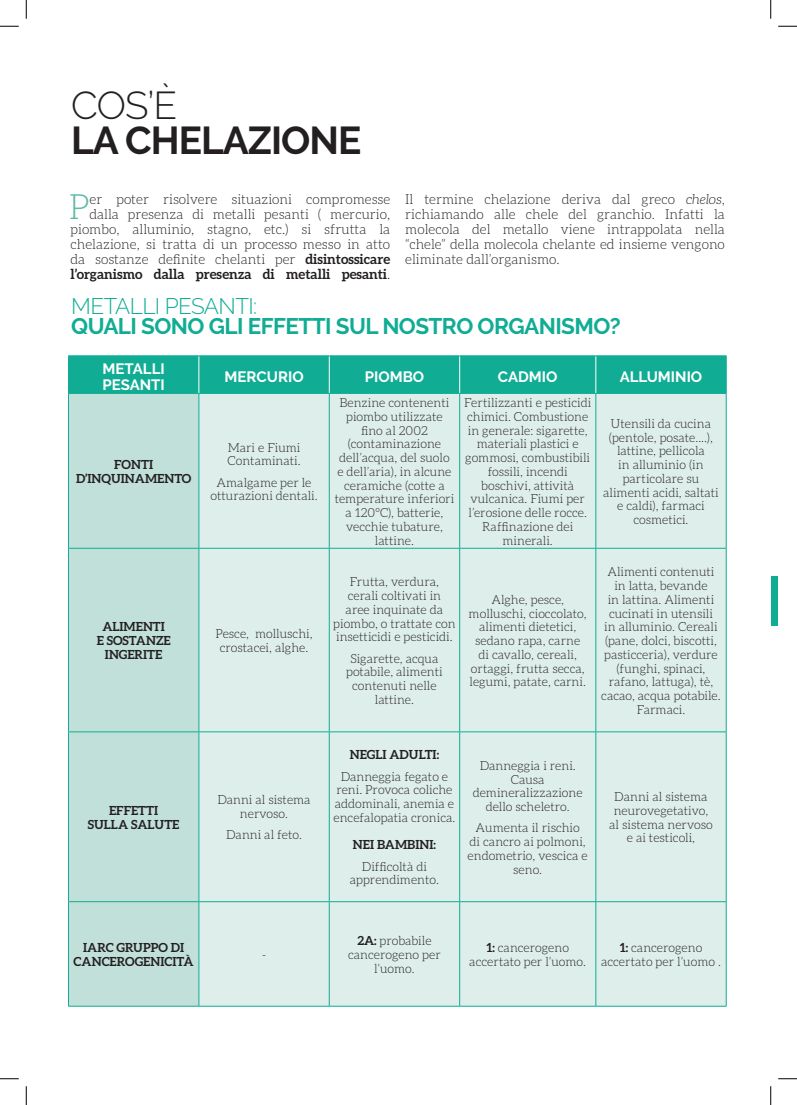
<style>
.page{position:relative;width:797px;height:1105px;background:#fff}
.page>*{position:absolute;margin:0;border:0;box-sizing:border-box;transform-origin:0 0}
.t1{font:700 38.75px "Raleway";letter-spacing:-.025em;color:#231f20}
.t2{font:300 38.75px "Raleway";color:#231f20}
.t3{font:300 35px "Aleo";color:#5cbaa5}
.t4{font:700 22.5px "Raleway";letter-spacing:-.025em;color:#10ad94}
.t5{font:300 22.5px "Raleway";letter-spacing:-.025em;color:#10ad94}
.t6{font:700 15px/16.2px "Raleway";color:#fff}
.t7{font:300 13.75px/15px "Aleo";color:#231f20;text-align:right}
.t8{font:300 12.5px/13.8px "Aleo";color:#231f20;text-align:center}
.t9{font:700 12.5px/13.8px "Aleo";color:#231f20;text-align:center}
.s1{font-weight:700}
.s2{font-style:italic}
</style>
<div class="page">
<div style="left:771px;top:576px;width:6px;height:49px;background:#10ad94"></div>
<div style="left:69px;top:356px;width:657px;height:37px;background:#10ad94"></div>
<div style="left:69px;top:394px;width:129px;height:612px;background:#c1e0d9"></div>
<div style="left:199px;top:394px;width:527px;height:612px;background:#deeeea"></div>
<hr style="left:198px;top:356px;width:1px;height:37px;background:#fff">
<hr style="left:329px;top:356px;width:1px;height:37px;background:#fff">
<hr style="left:459px;top:356px;width:1px;height:37px;background:#fff">
<hr style="left:595px;top:356px;width:1px;height:37px;background:#fff">
<hr style="left:68px;top:394px;width:1px;height:154px;background:#10ad94">
<hr style="left:198px;top:394px;width:1px;height:154px;background:#10ad94">
<hr style="left:329px;top:394px;width:1px;height:154px;background:#10ad94">
<hr style="left:459px;top:394px;width:1px;height:154px;background:#10ad94">
<hr style="left:595px;top:394px;width:1px;height:154px;background:#10ad94">
<hr style="left:726px;top:394px;width:1px;height:154px;background:#10ad94">
<hr style="left:68px;top:548px;width:131px;height:1px;background:#10ad94">
<hr style="left:68px;top:549px;width:1px;height:182px;background:#10ad94">
<hr style="left:199px;top:548px;width:130px;height:1px;background:#10ad94">
<hr style="left:198px;top:549px;width:1px;height:182px;background:#10ad94">
<hr style="left:329px;top:548px;width:130px;height:1px;background:#10ad94">
<hr style="left:329px;top:549px;width:1px;height:182px;background:#10ad94">
<hr style="left:459px;top:548px;width:137px;height:1px;background:#10ad94">
<hr style="left:459px;top:549px;width:1px;height:182px;background:#10ad94">
<hr style="left:596px;top:548px;width:130px;height:1px;background:#10ad94">
<hr style="left:595px;top:549px;width:1px;height:182px;background:#10ad94">
<hr style="left:726px;top:549px;width:1px;height:182px;background:#10ad94">
<hr style="left:68px;top:731px;width:131px;height:1px;background:#10ad94">
<hr style="left:68px;top:732px;width:1px;height:169px;background:#10ad94">
<hr style="left:199px;top:731px;width:130px;height:1px;background:#10ad94">
<hr style="left:198px;top:732px;width:1px;height:169px;background:#10ad94">
<hr style="left:329px;top:731px;width:130px;height:1px;background:#10ad94">
<hr style="left:329px;top:732px;width:1px;height:169px;background:#10ad94">
<hr style="left:459px;top:731px;width:137px;height:1px;background:#10ad94">
<hr style="left:459px;top:732px;width:1px;height:169px;background:#10ad94">
<hr style="left:596px;top:731px;width:130px;height:1px;background:#10ad94">
<hr style="left:595px;top:732px;width:1px;height:169px;background:#10ad94">
<hr style="left:726px;top:732px;width:1px;height:169px;background:#10ad94">
<hr style="left:68px;top:901px;width:131px;height:1px;background:#10ad94">
<hr style="left:68px;top:902px;width:1px;height:104px;background:#10ad94">
<hr style="left:199px;top:901px;width:130px;height:1px;background:#10ad94">
<hr style="left:198px;top:902px;width:1px;height:104px;background:#10ad94">
<hr style="left:329px;top:901px;width:130px;height:1px;background:#10ad94">
<hr style="left:329px;top:902px;width:1px;height:104px;background:#10ad94">
<hr style="left:459px;top:901px;width:137px;height:1px;background:#10ad94">
<hr style="left:459px;top:902px;width:1px;height:104px;background:#10ad94">
<hr style="left:596px;top:901px;width:130px;height:1px;background:#10ad94">
<hr style="left:595px;top:902px;width:1px;height:104px;background:#10ad94">
<hr style="left:726px;top:902px;width:1px;height:104px;background:#10ad94">
<hr style="left:68px;top:1006px;width:131px;height:1px;background:#10ad94">
<hr style="left:199px;top:1006px;width:130px;height:1px;background:#10ad94">
<hr style="left:329px;top:1006px;width:130px;height:1px;background:#10ad94">
<hr style="left:459px;top:1006px;width:137px;height:1px;background:#10ad94">
<hr style="left:596px;top:1006px;width:130px;height:1px;background:#10ad94">
<hr style="left:68px;top:355px;width:131px;height:1px;background:#10ad94">
<hr style="left:68px;top:356px;width:1px;height:37px;background:#10ad94">
<hr style="left:199px;top:355px;width:130px;height:1px;background:#10ad94">
<hr style="left:329px;top:355px;width:130px;height:1px;background:#10ad94">
<hr style="left:459px;top:355px;width:137px;height:1px;background:#10ad94">
<hr style="left:596px;top:355px;width:130px;height:1px;background:#10ad94">
<hr style="left:726px;top:356px;width:1px;height:37px;background:#10ad94">
<hr style="left:68px;top:393px;width:131px;height:1px;background:#10ad94">
<hr style="left:199px;top:393px;width:130px;height:1px;background:#10ad94">
<hr style="left:329px;top:393px;width:130px;height:1px;background:#10ad94">
<hr style="left:459px;top:393px;width:137px;height:1px;background:#10ad94">
<hr style="left:596px;top:393px;width:130px;height:1px;background:#10ad94">
<svg style="left:0;top:25px;width:19px;height:2px"></svg>
<svg style="left:778px;top:25px;width:19px;height:2px"></svg>
<svg style="left:0;top:1078px;width:19px;height:1px"></svg>
<svg style="left:778px;top:1078px;width:19px;height:1px"></svg>
<svg style="left:25px;top:0;width:2px;height:19px"></svg>
<svg style="left:25px;top:1086px;width:2px;height:19px"></svg>
<svg style="left:770px;top:0;width:1px;height:19px"></svg>
<svg style="left:770px;top:1086px;width:1px;height:19px"></svg>
<h1 class="t2" style="left:71px;top:83px;width:107px">COS’È</h1>
<h1 class="t1" style="left:71px;top:119px;width:292px">LA CHELAZIONE</h1>
<p class="t7" style="left:71px;top:191px;width:321px">er poter risolvere situazioni compromesse dalla presenza di metalli pesanti ( mercurio, piombo, alluminio, stagno, etc.) si sfrutta la chelazione, si tratta di un processo messo in atto da sostanze definite chelanti per <span class="s1">disintossicare l’organismo dalla presenza di metalli pesanti</span>.</p>
<p class="t7" style="left:405px;top:191px;width:321px;text-align:justify">Il termine chelazione deriva dal greco <span class="s2">chelos</span>, richiamando alle chele del granchio. Infatti la molecola del metallo viene intrappolata nella “chele” della molecola chelante ed insieme vengono eliminate dall’organismo.</p>
<h2 class="t3" style="left:69px;top:188px;width:22px">P</h2>
<h3 class="t5" style="left:71px;top:293px;width:187px">METALLI PESANTI:</h3>
<h3 class="t4" style="left:71px;top:314px;width:551px">QUALI SONO GLI EFFETTI SUL NOSTRO ORGANISMO?</h3>
<p class="t6" style="left:103px;top:360px;width:64px">METALLI<br>PESANTI</p>
<p class="t6" style="left:224px;top:368px;width:81px">MERCURIO</p>
<p class="t6" style="left:365px;top:368px;width:61px">PIOMBO</p>
<p class="t6" style="left:498px;top:368px;width:61px">CADMIO</p>
<p class="t6" style="left:619px;top:368px;width:84px">ALLUMINIO</p>
<p class="t9" style="left:76px;top:457px;width:117px">FONTI<br>D’INQUINAMENTO</p>
<p class="t8" style="left:227px;top:440px;width:75px;text-align:left">Mari e Fiumi<br>Contaminati.</p>
<p class="t8" style="left:210px;top:475px;width:109px">Amalgame per le otturazioni dentali.</p>
<p class="t9" style="left:97px;top:620px;width:75px">ALIMENTI<br>E SOSTANZE<br>INGERITE</p>
<p class="t8" style="left:215px;top:627px;width:98px">Pesce, molluschi, crostacei, alghe.</p>
<p class="t9" style="left:88px;top:803px;width:93px">EFFETTI<br>SULLA SALUTE</p>
<p class="t8" style="left:217px;top:793px;width:95px">Danni al sistema nervoso.</p>
<p class="t8" style="left:226px;top:828px;width:77px">Danni al feto.</p>
<p class="t8" style="left:334px;top:396px;width:121px">Benzine contenenti piombo utilizzate fino al 2002 (contaminazione dell’acqua, del suolo e dell’aria), in alcune ceramiche (cotte a temperature inferiori a 120°C), batterie, vecchie tubature, lattine.</p>
<p class="t8" style="left:464px;top:396px;width:128px">Fertilizzanti e pesticidi chimici. Combustione in generale: sigarette, materiali plastici e gommosi, combustibili fossili, incendi boschivi, attività vulcanica. Fiumi per l’erosione delle rocce.<br>Raffinazione dei minerali.</p>
<p class="t8" style="left:333px;top:575px;width:124px">Frutta, verdura, cerali coltivati in<br>aree inquinate da piombo, o trattate con insetticidi e pesticidi.</p>
<p class="t8" style="left:346px;top:651px;width:98px">Sigarette, acqua potabile, alimenti contenuti nelle lattine.</p>
<p class="t8" style="left:468px;top:592px;width:120px">Alghe, pesce, molluschi, cioccolato, alimenti dietetici, sedano rapa, carne di cavallo, cereali, ortaggi, frutta secca, legumi, patate, carni.</p>
<p class="t8" style="left:603px;top:416px;width:117px">Utensili da cucina (pentole, posate....), lattine, pellicola<br>in alluminio (in particolare su alimenti acidi, saltati e caldi), farmaci cosmetici.</p>
<p class="t8" style="left:601px;top:565px;width:121px">Alimenti contenuti in latta, bevande<br>in lattina. Alimenti cucinati in utensili<br>in alluminio. Cereali (pane, dolci, biscotti, pasticceria), verdure (funghi, spinaci, rafano, lattuga), tè, cacao, acqua potabile.<br>Farmaci.</p>
<p class="t9" style="left:350px;top:748px;width:91px">NEGLI ADULTI:</p>
<p class="t8" style="left:333px;top:769px;width:123px">Danneggia fegato e reni. Provoca coliche addominali, anemia e encefalopatia cronica.</p>
<p class="t9" style="left:353px;top:838px;width:84px">NEI BAMBINI:</p>
<p class="t8" style="left:350px;top:859px;width:91px">Difficoltà di apprendimento.</p>
<p class="t8" style="left:472px;top:759px;width:111px">Danneggia i reni.<br>Causa demineralizzazione dello scheletro.</p>
<p class="t8" style="left:467px;top:821px;width:122px">Aumenta il rischio<br>di cancro ai polmoni, endometrio, vescica e seno.</p>
<p class="t8" style="left:609px;top:790px;width:105px">Danni al sistema neurovegetativo, al sistema nervoso e ai testicoli,</p>
<p class="t9" style="left:74px;top:940px;width:122px">IARC GRUPPO DI<br>CANCEROGENICITÀ</p>
<p class="t8" style="left:262px;top:948px;width:6px">-</p>
<p class="t8" style="left:348px;top:934px;width:94px"><span class="s1">2A:</span> probabile cancerogeno per l’uomo.</p>
<p class="t8" style="left:469px;top:941px;width:118px"><span class="s1">1:</span> cancerogeno accertato per l’uomo.</p>
<p class="t8" style="left:601px;top:941px;width:121px"><span class="s1">1:</span> cancerogeno accertato per l’uomo .</p>
</div>
